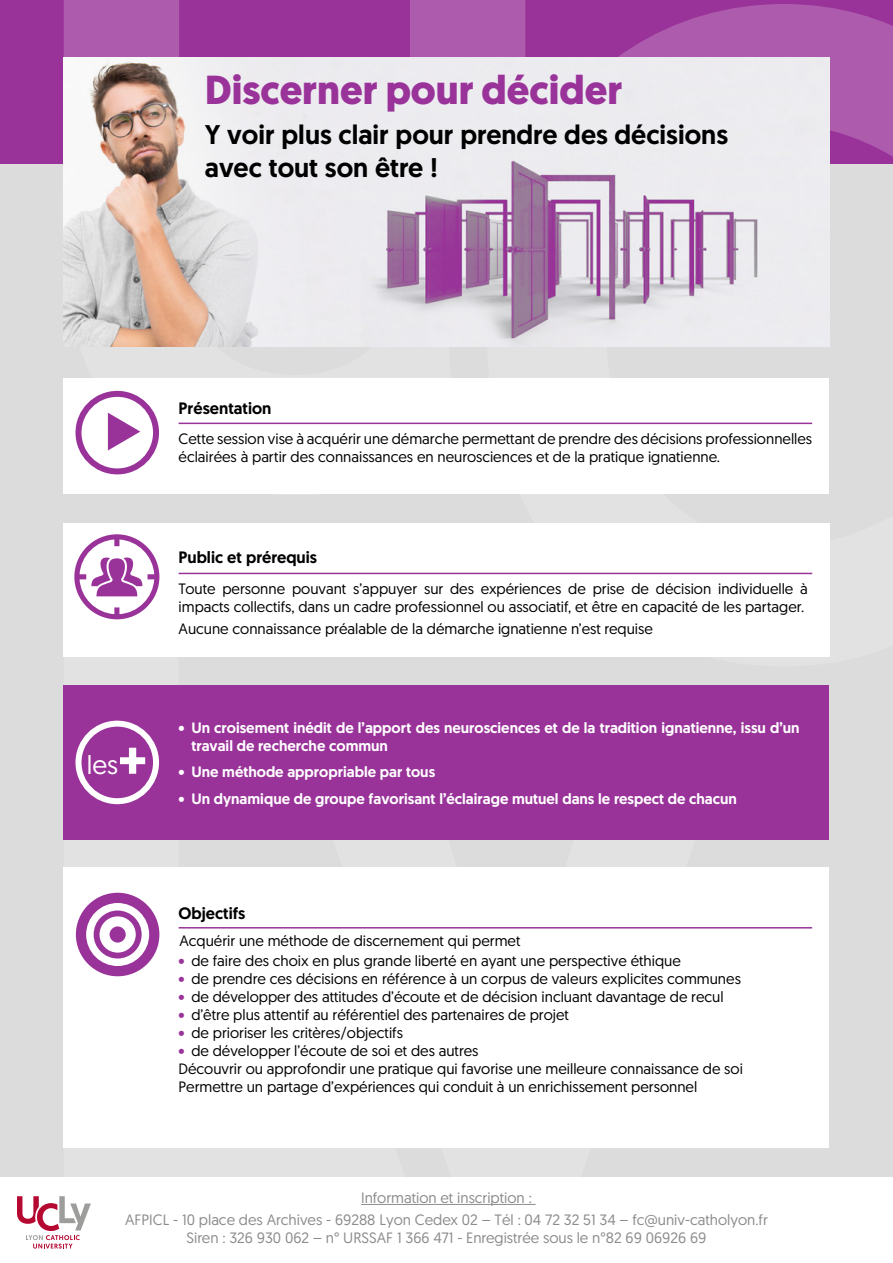
<style>
.page{position:relative;width:893px;height:1263px;background:#dcdcdc}
.page>*{position:absolute;margin:0;border:0;box-sizing:border-box;transform-origin:0 0}
.t1{font:700 40.5px "Geomanist";color:#939}
.t2{font:500 27px/32.4px "Geomanist";color:#000}
.t3{font:26.25px "Geomanist";color:#fff}
.t4{font:500 16.5px "Geomanist";color:#000}
.t5{font:15px/18px "Geomanist";color:#000}
.t6{font:500 15px/18px "Geomanist";color:#fff}
.t7{font:15px/22.2px "Geomanist";color:#8c8c8c;text-align:center}
.s1{font-weight:700;font-size:52.35px}
.s2{font-weight:400}
.s3{color:#939}
</style>
<div class="page">
<div style="left:0;top:0;width:893px;height:164px;background:#939"></div>
<svg style="left:64px;top:0;width:461px;height:494px;fill:#fff"></svg>
<svg style="left:487px;top:4px;width:406px;height:520px"></svg>
<img style="left:64px;top:57px;width:765px;height:289px">
<div style="left:64px;top:524px;width:766px;height:133px;background:#fff"></div>
<div style="left:64px;top:685px;width:765px;height:154px;background:#939"></div>
<div style="left:64px;top:867px;width:765px;height:281px;background:#fff"></div>
<svg style="left:74px;top:534px;width:85px;height:85px"></svg>
<div style="left:75px;top:721px;width:84px;height:83px;border:6px solid #fff;border-radius:50%"></div>
<div style="left:64px;top:379px;width:106px;height:107px;background:#fff;border-radius:50%"></div>
<div style="left:75px;top:391px;width:84px;height:83px;border:6px solid #939;border-radius:50%"></div>
<svg style="left:76px;top:893px;width:83px;height:83px"></svg>
<div style="left:110px;top:926px;width:16px;height:16px;background:#939;border-radius:50%"></div>
<hr style="left:179px;top:573px;width:633px;height:1px;background:#939">
<hr style="left:179px;top:423px;width:633px;height:1px;background:#939">
<hr style="left:179px;top:927px;width:633px;height:1px;background:#939">
<svg style="left:108px;top:413px;width:32px;height:37px"></svg>
<div style="left:0;top:1178px;width:893px;height:85px;background:#fff"></div>
<hr style="left:361px;top:1204px;width:175px;height:1px;background:#8c8c8c">
<svg style="left:17px;top:1196px;width:74px;height:52px"></svg>
<h1 class="t1" style="left:205px;top:63px;width:419px">Discerner pour décider</h1>
<h2 class="t2" style="left:205px;top:118px;width:525px">Y voir plus clair pour prendre des décisions avec tout son être !</h2>
<p class="t4" style="left:179px;top:397px;width:94px">Présentation</p>
<p class="t5" style="left:179px;top:430px;width:635px">Cette session vise à acquérir une démarche permettant de prendre des décisions professionnelles éclairées à partir des connaissances en neurosciences et de la pratique ignatienne.</p>
<p class="t4" style="left:179px;top:546px;width:140px">Public et prérequis</p>
<p class="t5" style="left:179px;top:579px;width:631px">Toute personne pouvant s’appuyer sur des expériences de prise de décision individuelle à impacts collectifs, dans un cadre professionnel ou associatif, et être en capacité de les partager.</p>
<p class="t5" style="left:179px;top:619px;width:476px">Aucune connaissance préalable de la démarche ignatienne n’est requise</p>
<h3 class="t3" style="left:87px;top:748px;width:62px">les<span class="s1">+</span></h3>
<p class="t6" style="left:191px;top:718px;width:610px;text-indent:-13px"><span class="s2">•</span> Un croisement inédit de l’apport des neurosciences et de la tradition ignatienne, issu d’un travail de recherche commun</p>
<p class="t6" style="left:179px;top:763px;width:258px"><span class="s2">•</span> Une méthode appropriable par tous</p>
<p class="t6" style="left:179px;top:789px;width:560px"><span class="s2">•</span> Un dynamique de groupe favorisant l’éclairage mutuel dans le respect de chacun</p>
<p class="t4" style="left:179px;top:902px;width:68px">Objectifs</p>
<p class="t5" style="left:179px;top:931px;width:343px">Acquérir une méthode de discernement qui permet</p>
<p class="t5" style="left:179px;top:951px;width:504px"><span class="s3">•</span> de faire des choix en plus grande liberté en ayant une perspective éthique</p>
<p class="t5" style="left:179px;top:969px;width:564px"><span class="s3">•</span> de prendre ces décisions en référence à un corpus de valeurs explicites communes</p>
<p class="t5" style="left:179px;top:987px;width:547px"><span class="s3">•</span> de développer des attitudes d’écoute et de décision incluant davantage de recul</p>
<p class="t5" style="left:179px;top:1005px;width:392px"><span class="s3">•</span> d’être plus attentif au référentiel des partenaires de projet</p>
<p class="t5" style="left:179px;top:1023px;width:226px"><span class="s3">•</span> de prioriser les critères/objectifs</p>
<p class="t5" style="left:179px;top:1041px;width:566px"><span class="s3">•</span> de développer l’écoute de soi et des autres<br>Découvrir ou approfondir une pratique qui favorise une meilleure connaissance de soi<br>Permettre un partage d’expériences qui conduit à un enrichissement personnel</p>
<p class="t7" style="left:125px;top:1186px;width:644px">Information et inscription :<br>AFPICL - 10 place des Archives - 69288 Lyon Cedex 02 – Tél : 04 72 32 51 34 – fc@univ-catholyon.fr</p>
<p class="t7" style="left:187px;top:1226px;width:521px">Siren : 326 930 062 – n° URSSAF 1 366 471 - Enregistrée sous le n°82 69 06926 69</p>
</div>
